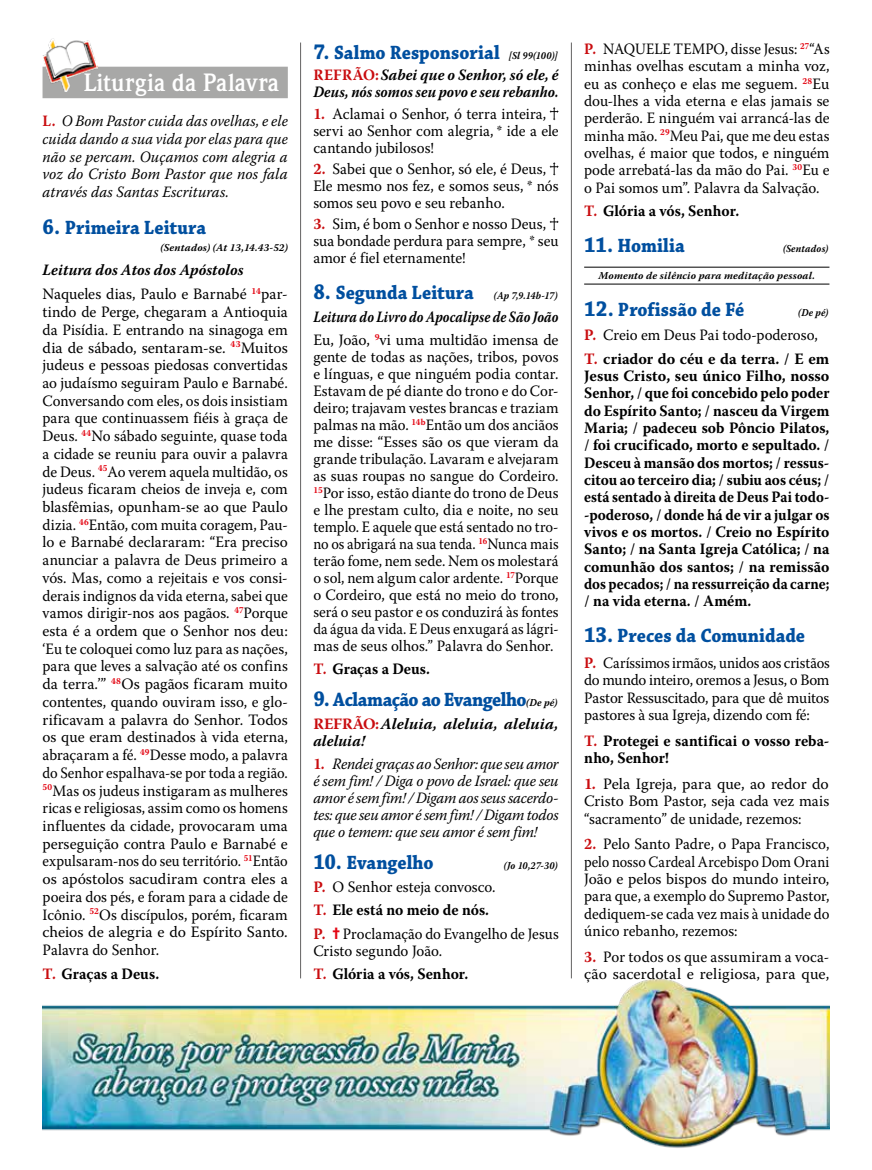
<style>
.page{position:relative;width:872px;height:1170px;background:#fff}
.page>*{position:absolute;margin:0;border:0;box-sizing:border-box;transform-origin:0 0}
.t1{font:700 25.5px "Weidemann IT Cby BT";letter-spacing:.005em;color:#fff;scale:.95 1}
.t2{font:700 20.25px "Chaparral Pro";color:#004f9f;scale:.91 1}
.t3{font:700 20.25px "Chaparral Pro";letter-spacing:-.03em;color:#004f9f;scale:.91 1}
.t4{font:15.75px/17.7px "Warnock Pro";color:#000;text-align:justify}
.t5{font:15.75px/17px "Warnock Pro";color:#000;scale:.95 1}
.t6{font:700 15.75px/17.2px "Warnock Pro";letter-spacing:.005em;color:#000;text-align:justify}
.t7{font:15.75px/17.2px "Warnock Pro";color:#000;text-align:justify;scale:.92 1}
.t8{font:italic 15.75px/17px "Warnock Pro";letter-spacing:-.005em;color:#000;text-align:justify;scale:.95 1}
.t9{font:italic 15.75px/17.7px "Warnock Pro";letter-spacing:-.005em;color:#000;text-align:justify;scale:.94 1}
.t10{font:700 15.75px/17.2px "Warnock Pro";letter-spacing:.005em;color:#000;scale:.95 1}
.t11{font:italic 700 15.75px/23.4px "Warnock Pro";letter-spacing:.005em;color:#000;scale:.84 1}
.t12{font:italic 700 15.75px/17px "Warnock Pro";letter-spacing:.005em;color:#000;scale:.95 1}
.t13{font:italic 700 15.75px/17px "Warnock Pro";letter-spacing:.005em;color:#000}
.t14{font:italic 700 10.5px "Warnock Pro";letter-spacing:.02em;color:#000}
.t15{font:italic 700 10.5px "Warnock Pro";letter-spacing:.02em;color:#000;scale:.91 1}
.s1{font-weight:700;font-style:normal;color:#c90c0f}
.s2{font-size:22.5px}
.s3{font-weight:700;font-style:italic}
.s4{color:#c90c0f}
.s5{font-family:"Warnock Pro";font-style:italic;font-size:10.5px;color:#000}
.s6{font-style:normal;color:#c90c0f}
.s7{font-weight:700;color:#c90c0f}
.s8{font-weight:400;font-style:normal}
.s9{font-weight:700}
.s10{font-family:"Monotype Sorts";font-size:16.5px;color:#e30613}
</style>
<div class="page">
<img style="left:43px;top:940px;width:786px;height:208px">
<div style="left:43px;top:67px;width:245px;height:31px;background:#a8a8a7"></div>
<img style="left:43px;top:38px;width:55px;height:53px">
<svg style="left:549px;top:107px;width:9px;height:13px"></svg>
<svg style="left:550px;top:162px;width:8px;height:13px"></svg>
<svg style="left:550px;top:217px;width:8px;height:13px"></svg>
<hr style="left:584px;top:267px;width:245px;height:1px;background:#000">
<hr style="left:584px;top:284px;width:245px;height:1px;background:#000">
<hr style="left:300px;top:43px;width:1px;height:935px;background:#646363">
<hr style="left:571px;top:43px;width:1px;height:935px;background:#646363">
<h1 class="t1" style="left:83px;top:67px;width:207px">Liturgia da Palavra</h1>
<p class="t9" style="left:43px;top:112px;width:262px"><span class="s1">L.</span> O Bom Pastor cuida das ovelhas, e ele cuida dando a sua vida por elas para que não se percam. Ouçamos com alegria a voz do Cristo Bom Pastor que nos fala através das Santas Escrituras.</p>
<p class="t2" style="left:43px;top:215px;width:181px"><span class="s2">6.</span> Primeira Leitura</p>
<p class="t14" style="left:160px;top:241px;width:129px">(Sentados) (At 13,14.43-52)</p>
<p class="t4" style="left:43px;top:258px;width:247px;line-height:24.2px"><span class="s3">Leitura dos Atos dos Apóstolos<br></span>Naqueles dias, Paulo e Barnabé <sup>14</sup>par-</p>
<p class="t4" style="left:43px;top:303px;width:247px">tindo de Perge, chegaram a Antioquia da Pisídia. E entrando na sinagoga em dia de sábado, sentaram-se. <sup>43</sup>Muitos judeus e pessoas piedosas convertidas ao judaísmo seguiram Paulo e Barnabé.<br>Conversando com eles, os dois insistiam para que continuassem fiéis à graça de Deus. <sup>44</sup>No sábado seguinte, quase toda a cidade se reuniu para ouvir a palavra de Deus. <sup>45</sup>Ao verem aquela multidão, os judeus ficaram cheios de inveja e, com blasfêmias, opunham-se ao que Paulo dizia. <sup>46</sup>Então, com muita coragem, Pau&shy;lo e Barnabé declararam: “Era preciso anunciar a palavra de Deus primeiro a vós. Mas, como a rejeitais e vos consi&shy;derais indignos da vida eterna, sabei que vamos dirigir-nos aos pagãos. <sup>47</sup>Porque esta é a ordem que o Senhor nos deu: ‘Eu te coloquei como luz para as nações, para que leves a salvação até os confins da terra.’” <sup>48</sup>Os pagãos ficaram muito contentes, quando ouviram isso, e glo&shy;rificavam a palavra do Senhor. Todos os que eram destinados à vida eterna, abraçaram a fé. <sup>49</sup>Desse modo, a palavra do Senhor espalhava-se por toda a região.<br><sup>50</sup>Mas os judeus instigaram as mulheres ricas e religiosas, assim como os homens influentes da cidade, provocaram uma perseguição contra Paulo e Barnabé e expulsaram-nos do seu território. <sup>51</sup>Então os apóstolos sacudiram contra eles a poeira dos pés, e foram para a cidade de Icônio. <sup>52</sup>Os discípulos, porém, ficaram cheios de alegria e do Espírito Santo.<br>Palavra do Senhor.</p>
<p class="t10" style="left:43px;top:964px;width:124px"><span class="s4">T.</span> Graças a Deus.</p>
<p class="t2" style="left:313px;top:41px;width:270px"><span class="s2">7.</span> Salmo Responsorial <span class="s5">[Sl 99(100)]</span></p>
<p class="t12" style="left:313px;top:66px;width:260px"><span class="s6">REFRÃO:</span>Sabei que o Senhor, só ele, é<br>Deus, nós somos seu povo e seu rebanho.</p>
<p class="t5" style="left:313px;top:105px;width:260px"><span class="s7">1.</span> Aclamai o Senhor, ó terra inteira, servi ao Senhor com alegria, * ide a ele cantando jubilosos!</p>
<p class="t5" style="left:313px;top:160px;width:260px"><span class="s7">2.</span> Sabei que o Senhor, só ele, é Deus,<br>Ele mesmo nos fez, e somos seus, * nós somos seu povo e seu rebanho.</p>
<p class="t5" style="left:313px;top:215px;width:260px"><span class="s7">3.</span> Sim, é bom o Senhor e nosso Deus, sua bondade perdura para sempre, * seu amor é fiel eternamente!</p>
<p class="t2" style="left:313px;top:280px;width:270px"><span class="s2">8.</span> Segunda Leitura <span class="s5">(Ap 7,9.14b-17)</span></p>
<p class="t11" style="left:313px;top:305px;width:293px">Leitura do Livro do Apocalipse de São João<br><span class="s8">Eu, João,</span> <sup>9</sup><span class="s8">vi uma multidão imensa de</span></p>
<p class="t5" style="left:313px;top:348px;width:260px;text-align:justify">gente de todas as nações, tribos, povos e línguas, e que ninguém podia contar.<br>Estavam de pé diante do trono e do Cor&shy;deiro; trajavam vestes brancas e traziam palmas na mão. <sup>14b</sup>Então um dos anciãos me disse: “Esses são os que vieram da grande tribulação. Lavaram e alvejaram as suas roupas no sangue do Cordeiro.<br><sup>15</sup>Por isso, estão diante do trono de Deus e lhe prestam culto, dia e noite, no seu templo. E aquele que está sentado no tro&shy;no os abrigará na sua tenda. <sup>16</sup>Nunca mais terão fome, nem sede. Nem os molestará o sol, nem algum calor ardente. <sup>17</sup>Porque o Cordeiro, que está no meio do trono, será o seu pastor e os conduzirá às fontes da água da vida. E Deus enxugará as lágri&shy;mas de seus olhos.” Palavra do Senhor.</p>
<p class="t10" style="left:313px;top:660px;width:124px"><span class="s4">T.</span> Graças a Deus.</p>
<p class="t3" style="left:313px;top:687px;width:270px"><span class="s2">9.</span> Aclamação ao Evangelho<span class="s5">(De pé)</span></p>
<p class="t13" style="left:313px;top:715px;width:247px"><span class="s6">REFRÃO:</span>Aleluia, aleluia, aleluia, aleluia!</p>
<p class="t8" style="left:313px;top:755px;width:260px"><span class="s1">1.</span> Rendei graças ao Senhor: que seu amor é sem fim! / Diga o povo de Israel: que seu amor é sem fim! / Digam aos seus sacerdo&shy;tes: que seu amor é sem fim! / Digam todos que o temem: que seu amor é sem fim!</p>
<p class="t2" style="left:313px;top:850px;width:134px"><span class="s2">10.</span> Evangelho</p>
<p class="t15" style="left:504px;top:858px;width:60px">(Jo 10,27-30)</p>
<p class="t5" style="left:313px;top:874px;width:260px;line-height:23.4px"><span class="s7">P.</span> O Senhor esteja convosco.<br><span class="s7">T.</span> <span class="s9">Ele está no meio de nós.<br></span><span class="s7">P.</span> <span class="s10">=</span> Proclamação do Evangelho de Jesus</p>
<p class="t5" style="left:313px;top:938px;width:165px;line-height:23.4px">Cristo segundo João.<br><span class="s7">T.</span> <span class="s9">Glória a vós, Senhor.</span></p>
<p class="t7" style="left:584px;top:40px;width:268px"><span class="s7">P.</span> NAQUELE TEMPO, disse Jesus: <sup>27</sup>“As minhas ovelhas escutam a minha voz, eu as conheço e elas me seguem. <sup>28</sup>Eu dou-lhes a vida eterna e elas jamais se perderão. E ninguém vai arrancá-las de minha mão. <sup>29</sup>Meu Pai, que me deu estas ovelhas, é maior que todos, e ninguém pode arrebatá-las da mão do Pai. <sup>30</sup>Eu e o Pai somos um”. Palavra da Salvação.</p>
<p class="t10" style="left:584px;top:202px;width:165px"><span class="s4">T.</span> Glória a vós, Senhor.</p>
<p class="t2" style="left:584px;top:234px;width:112px"><span class="s2">11.</span> Homilia</p>
<p class="t15" style="left:783px;top:243px;width:51px">(Sentados)</p>
<p class="t14" style="left:598px;top:269px;width:218px">Momento de silêncio para meditação pessoal.</p>
<p class="t2" style="left:584px;top:298px;width:178px"><span class="s2">12.</span> Profissão de Fé</p>
<p class="t15" style="left:798px;top:306px;width:35px">(De pé)</p>
<p class="t5" style="left:584px;top:323px;width:259px;line-height:23.7px"><span class="s7">P.</span> Creio em Deus Pai todo-poderoso,<br><span class="s7">T.</span> <span class="s9">criador do céu e da terra. / E em</span></p>
<p class="t6" style="left:584px;top:367px;width:247px">Jesus Cristo, seu único Filho, nosso Senhor, / que foi concebido pelo poder do Espírito Santo; / nasceu da Virgem Maria; / padeceu sob Pôncio Pilatos, / foi crucificado, morto e sepultado. / Desceu à mansão dos mortos; / ressus&shy;citou ao terceiro dia; / subiu aos céus; / está sentado à direita de Deus Pai todo--poderoso, / donde há de vir a julgar os vivos e os mortos. / Creio no Espírito Santo; / na Santa Igreja Católica; / na comunhão dos santos; / na remissão dos pecados; / na ressurreição da carne; / na vida eterna. / Amém.</p>
<p class="t2" style="left:584px;top:624px;width:244px"><span class="s2">13.</span> Preces da Comunidade</p>
<p class="t7" style="left:584px;top:654px;width:268px"><span class="s7">P.</span> Caríssimos irmãos, unidos aos cristãos do mundo inteiro, oremos a Jesus, o Bom Pastor Ressuscitado, para que dê muitos pastores à sua Igreja, dizendo com fé:</p>
<p class="t10" style="left:584px;top:731px;width:260px"><span class="s4">T.</span> Protegei e santificai o vosso reba&shy;nho, Senhor!</p>
<p class="t4" style="left:584px;top:774px;width:247px;line-height:17.2px"><span class="s7">1.</span> Pela Igreja, para que, ao redor do Cristo Bom Pastor, seja cada vez mais “sacramento” de unidade, rezemos:</p>
<p class="t5" style="left:584px;top:835px;width:260px;text-align:justify"><span class="s7">2.</span> Pelo Santo Padre, o Papa Francisco, pelo nosso Cardeal Arcebispo Dom Orani João e pelos bispos do mundo inteiro, para que, a exemplo do Supremo Pastor, dediquem-se cada vez mais à unidade do único rebanho, rezemos:</p>
<p class="t5" style="left:584px;top:947px;width:260px"><span class="s7">3.</span> Por todos os que assumiram a voca&shy;ção sacerdotal e religiosa, para que,</p>
</div>
